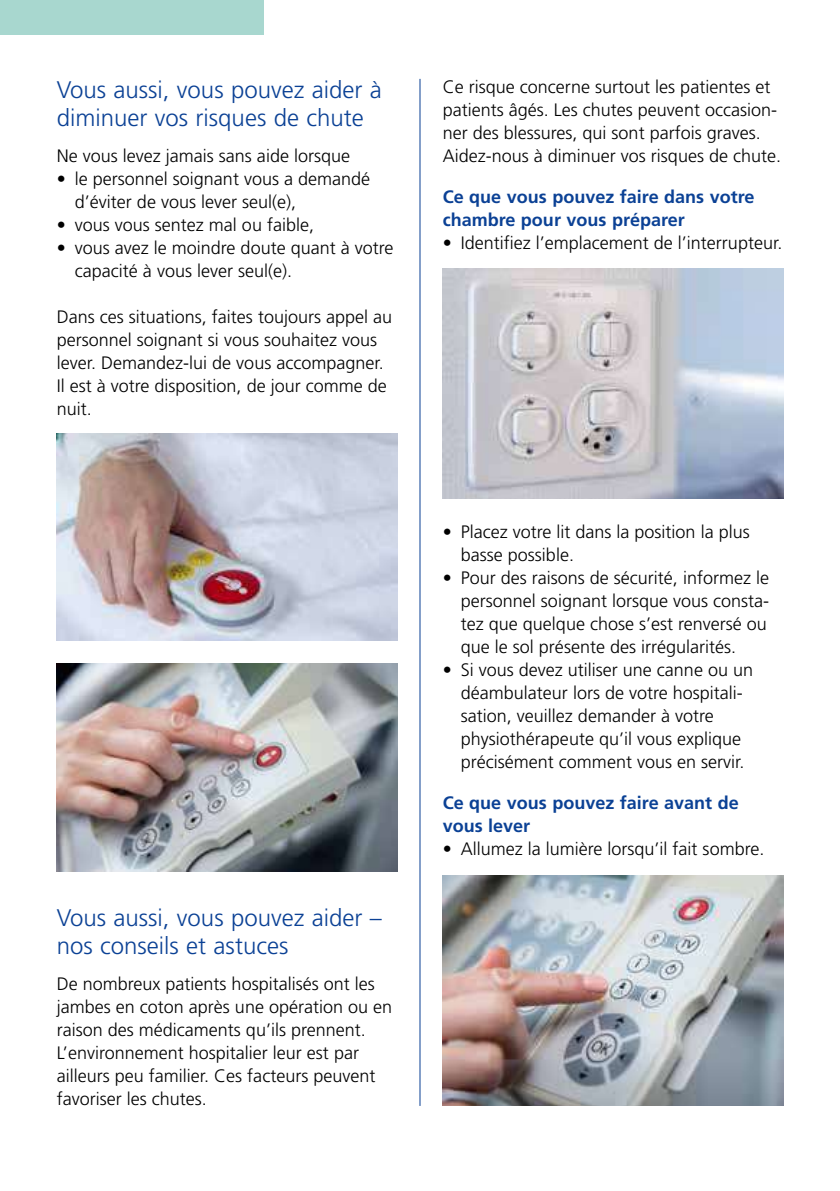
<style>
.page{position:relative;width:840px;height:1191px;background:#fff}
.page>*{position:absolute;margin:0;border:0;box-sizing:border-box;transform-origin:0 0}
.t1{font:300 24px/28px "Frutiger";color:#0b4195}
.t2{font:300 18px/23px "Frutiger";color:#000}
.t3{font:700 18px/23px "Frutiger";color:#0b4195}
</style>
<div class="page">
<img style="left:57px;top:664px;width:340px;height:207px">
<img style="left:57px;top:434px;width:340px;height:207px">
<img style="left:442px;top:875px;width:340px;height:231px">
<hr style="left:419px;top:79px;width:1px;height:1027px;background:#0b4195">
<img style="left:442px;top:269px;width:340px;height:229px">
<div style="left:0;top:0;width:264px;height:34px;background:#a8d7cf"></div>
<h1 class="t1" style="left:57px;top:75px;width:326px">Vous aussi, vous pouvez aider à diminuer vos risques de chute</h1>
<p class="t2" style="left:57px;top:144px;width:295px">Ne vous levez jamais sans aide lorsque</p>
<p class="t2" style="left:75px;top:167px;width:296px;text-indent:-18px">• le personnel soignant vous a demandé d’éviter de vous lever seul(e),</p>
<p class="t2" style="left:57px;top:213px;width:259px">• vous vous sentez mal ou faible,</p>
<p class="t2" style="left:75px;top:236px;width:320px;text-indent:-18px">• vous avez le moindre doute quant à votre capacité à vous lever seul(e).</p>
<p class="t2" style="left:57px;top:305px;width:337px">Dans ces situations, faites toujours appel au personnel soignant si vous souhaitez vous lever. Demandez-lui de vous accompagner.<br>Il est à votre disposition, de jour comme de nuit.</p>
<h1 class="t1" style="left:57px;top:904px;width:326px">Vous aussi, vous pouvez aider – nos conseils et astuces</h1>
<p class="t2" style="left:57px;top:972px;width:337px">De nombreux patients hospitalisés ont les jambes en coton après une opération ou en raison des médicaments qu’ils prennent.<br>L’environnement hospitalier leur est par ailleurs peu familier. Ces facteurs peuvent favoriser les chutes.</p>
<p class="t2" style="left:442px;top:75px;width:340px">Ce risque concerne surtout les patientes et patients âgés. Les chutes peuvent occasion&shy;ner des blessures, qui sont parfois graves.<br>Aidez-nous à diminuer vos risques de chute.</p>
<p class="t3" style="left:442px;top:185px;width:313px">Ce que vous pouvez faire dans votre chambre pour vous préparer</p>
<p class="t2" style="left:442px;top:231px;width:341px">• Identifiez l’emplacement de l’interrupteur.</p>
<p class="t2" style="left:460px;top:520px;width:290px;text-indent:-18px">• Placez votre lit dans la position la plus basse possible.</p>
<p class="t2" style="left:460px;top:566px;width:310px;text-indent:-18px">• Pour des raisons de sécurité, informez le personnel soignant lorsque vous consta&shy;tez que quelque chose s’est renversé ou que le sol présente des irrégularités.</p>
<p class="t2" style="left:460px;top:658px;width:293px;text-indent:-18px">• Si vous devez utiliser une canne ou un déambulateur lors de votre hospitali&shy;sation, veuillez demander à votre physiothérapeute qu’il vous explique précisément comment vous en servir.</p>
<p class="t3" style="left:442px;top:791px;width:297px">Ce que vous pouvez faire avant de vous lever</p>
<p class="t2" style="left:442px;top:837px;width:323px">• Allumez la lumière lorsqu’il fait sombre.</p>
</div>
